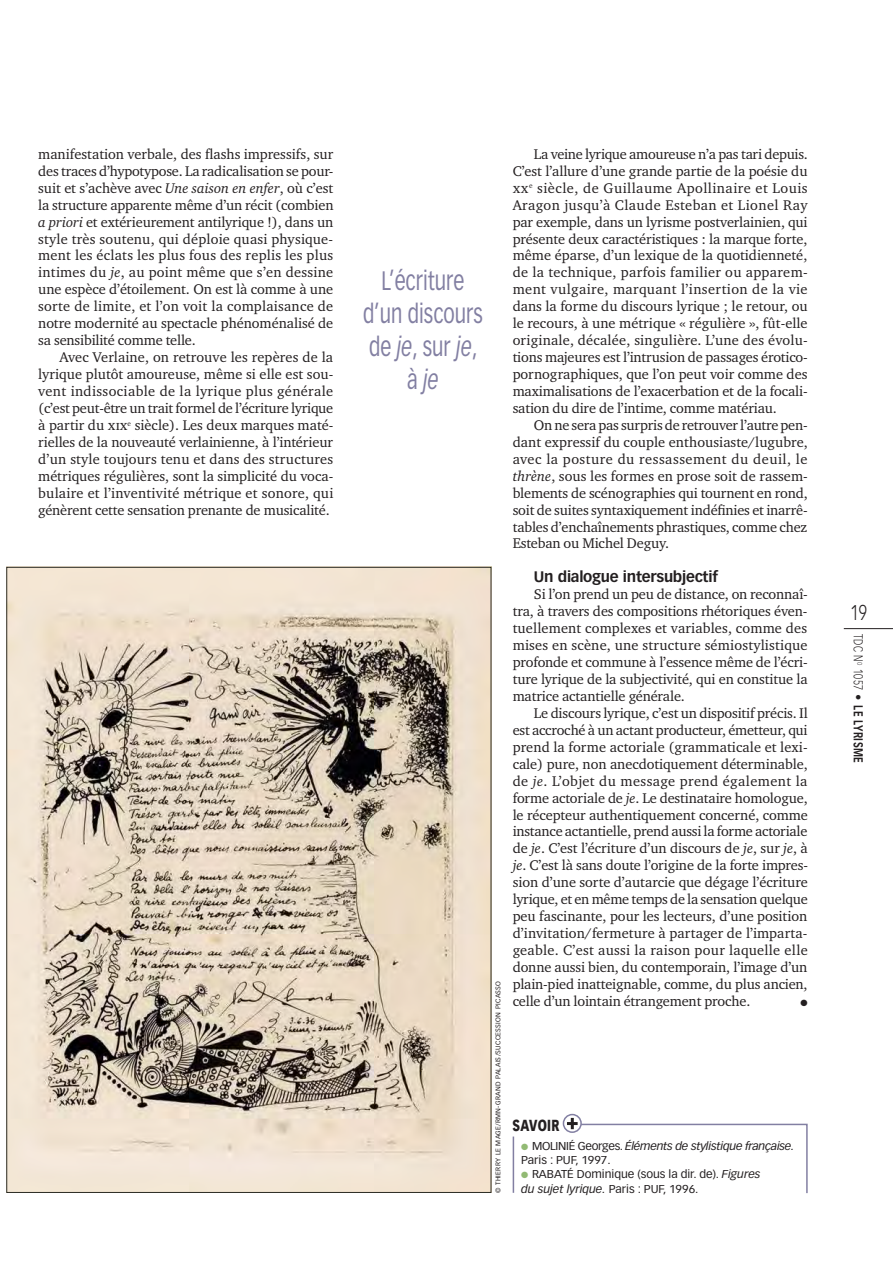
<style>
.page{position:relative;width:893px;height:1263px;background:#fff}
.page>*{position:absolute;margin:0;border:0;box-sizing:border-box;transform-origin:0 0}
.t1{font:26.25px/33px "Vectora LT Std";color:#827fa2;text-align:center;scale:.75 1}
.t2{font:300 21px "Vectora LT Std";color:#231f20;scale:.75 1}
.t3{font:900 15.75px "Vectora LT Std";letter-spacing:.025em;color:#231f20;scale:.75 1}
.t4{font:700 15px "Vectora LT Std";letter-spacing:-.015em;color:#231f20}
.t5{font:14.4px/17px "Charter ITC Pro";letter-spacing:-.01em;color:#231f20;text-align:justify}
.t6{font:300 12.75px "Vectora LT Std";letter-spacing:.05em;color:#231f20;scale:.75 1}
.t7{font:11.25px "Vectora LT Std";letter-spacing:-.005em;color:#231f20;scale:1.05 1}
.t8{font:italic 11.25px "Vectora LT Std";letter-spacing:-.025em;color:#231f20;scale:1.05 1}
.t9{font:italic 11.25px "Vectora LT Std";letter-spacing:-.005em;color:#231f20;scale:1.05 1}
.t10{font:6.75px "Vectora LT Std";letter-spacing:.04em;color:#231f20}
.s1{font-style:italic}
.s2{font-style:normal}
.s3{font-weight:700}
</style>
<div class="page">
<hr style="left:844px;top:628px;width:49px;height:1px;background:#231f20">
<img style="left:8px;top:569px;width:481px;height:622px">
<hr style="left:513px;top:1137px;width:1px;height:56px;background:#827fa2">
<div style="left:563px;top:1114px;width:19px;height:19px;border:2px solid #827fa2;border-radius:50%"></div>
<svg style="left:567px;top:1118px;width:241px;height:76px"></svg>
<p class="t5" style="left:38px;top:146px;width:297px">manifestation verbale, des flashs impressifs, sur des traces d’hypotypose. La radicalisation se pour&shy;suit et s’achève avec <span class="s1">Une saison en enfer</span>, où c’est la structure apparente même d’un récit (combien <span class="s1">a priori</span> et extérieurement antilyrique !), dans un style très soutenu, qui déploie quasi physique&shy;ment les éclats les plus fous des replis les plus intimes du <span class="s1">je</span>, au point même que s’en dessine une espèce d’étoilement. On est là comme à une sorte de limite, et l’on voit la complaisance de notre modernité au spectacle phénoménalisé de sa sensibilité comme telle.</p>
<p class="t5" style="left:38px;top:349px;width:297px;text-indent:21px">Avec Verlaine, on retrouve les repères de la lyrique plutôt amoureuse, même si elle est sou&shy;vent indissociable de la lyrique plus générale (c’est peut-être un trait formel de l’écriture lyrique à partir du xix<sup>e</sup> siècle). Les deux marques maté&shy;rielles de la nouveauté verlainienne, à l’intérieur d’un style toujours tenu et dans des structures métriques régulières, sont la simplicité du voca&shy;bulaire et l’inven tivité métrique et sonore, qui génèrent cette sensation prenante de musicalité.</p>
<h1 class="t1" style="left:363px;top:266px;width:161px">L’écriture d’un discours de <span class="s1">je</span>, sur <span class="s1">je</span>, à <span class="s1">je</span></h1>
<p class="t10" style="left:495px;top:1193px;width:213px;rotate:-90deg">© THIERRY LE MAGE/RMN-GRAND PALAIS/SUCCESSION PICASSO</p>
<p class="t5" style="left:513px;top:146px;width:297px;text-indent:21px">La veine lyrique amoureuse n’a pas tari depuis.<br>C’est l’allure d’une grande partie de la poésie du xx<sup>e</sup> siècle, de Guillaume Apollinaire et Louis Aragon jusqu’à Claude Esteban et Lionel Ray par exemple, dans un lyrisme postverlainien, qui présente deux caractéristiques : la marque forte, même éparse, d’un lexique de la quotidienneté, de la technique, parfois familier ou apparem&shy;ment vulgaire, marquant l’insertion de la vie dans la forme du discours lyrique ; le retour, ou le recours, à une métrique « régulière », fût-elle originale, décalée, singulière. L’une des évolu&shy;tions majeures est l’intrusion de passages érotico&shy;pornographiques, que l’on peut voir comme des maximalisations de l’exacerbation et de la focali&shy;sation du dire de l’intime, comme matériau.</p>
<p class="t5" style="left:513px;top:417px;width:297px;text-indent:21px">On ne sera pas surpris de retrouver l’autre pen&shy;dant expressif du couple enthousiaste/lugubre, avec la posture du ressassement du deuil, le <span class="s1">thrène</span>, sous les formes en prose soit de rassem&shy;blements de scénographies qui tournent en rond, soit de suites syntaxiquement indéfinies et inarrê&shy;tables d’enchaînements phrastiques, comme chez Esteban ou Michel Deguy.</p>
<p class="t4" style="left:534px;top:571px;width:186px">Un dialogue intersubjectif</p>
<p class="t5" style="left:513px;top:587px;width:297px;text-indent:21px">Si l’on prend un peu de distance, on reconnaî&shy;tra, à travers des compositions rhétoriques éven&shy;tuellement complexes et variables, comme des mises en scène, une structure sémiostylistique profonde et commune à l’essence même de l’écri&shy;ture lyrique de la subjectivité, qui en constitue la matrice actantielle générale.</p>
<p class="t5" style="left:513px;top:705px;width:297px;text-indent:21px">Le discours lyrique, c’est un dispositif précis. Il est accroché à un actant producteur, émetteur, qui prend la forme actoriale (grammaticale et lexi&shy;cale) pure, non anecdotiquement déterminable, de <span class="s1">je</span>. L’objet du message prend également la forme actoriale de <span class="s1">je</span>. Le destinataire homologue, le récepteur authentiquement concerné, comme instance actantielle, prend aussi la forme actoriale de <span class="s1">je</span>. C’est l’écriture d’un discours de <span class="s1">je</span>, sur <span class="s1">je</span>, à <span class="s1">je</span>. C’est là sans doute l’origine de la forte impres&shy;sion d’une sorte d’autarcie que dégage l’écriture lyrique, et en même temps de la sensation quelque peu fascinante, pour les lecteurs, d’une position d’invitation/fermeture à partager de l’imparta&shy;geable. C’est aussi la raison pour laquelle elle donne aussi bien, du contemporain, l’image d’un plain-pied inatteignable, comme, du plus ancien, celle d’un lointain étrangement proche.</p>
<p class="t3" style="left:512px;top:1116px;width:64px">SAVOIR</p>
<p class="t8" style="left:532px;top:1141px;width:252px"><span class="s2">MOLINIÉ Georges.</span> Éléments de stylistique française.</p>
<p class="t7" style="left:521px;top:1155px;width:87px">Paris : PUF, 1997.</p>
<p class="t7" style="left:532px;top:1170px;width:219px">RABATÉ Dominique (sous la dir. de). <span class="s1">Figures</span></p>
<p class="t9" style="left:521px;top:1184px;width:170px">du sujet lyrique. <span class="s2">Paris : PUF, 1996.</span></p>
<h2 class="t2" style="left:850px;top:603px;width:23px">19</h2>
<p class="t6" style="left:863px;top:634px;width:174px;rotate:90deg">TDC N<sup>O</sup> 1057 • <span class="s3">LE LYRISME</span></p>
</div>
